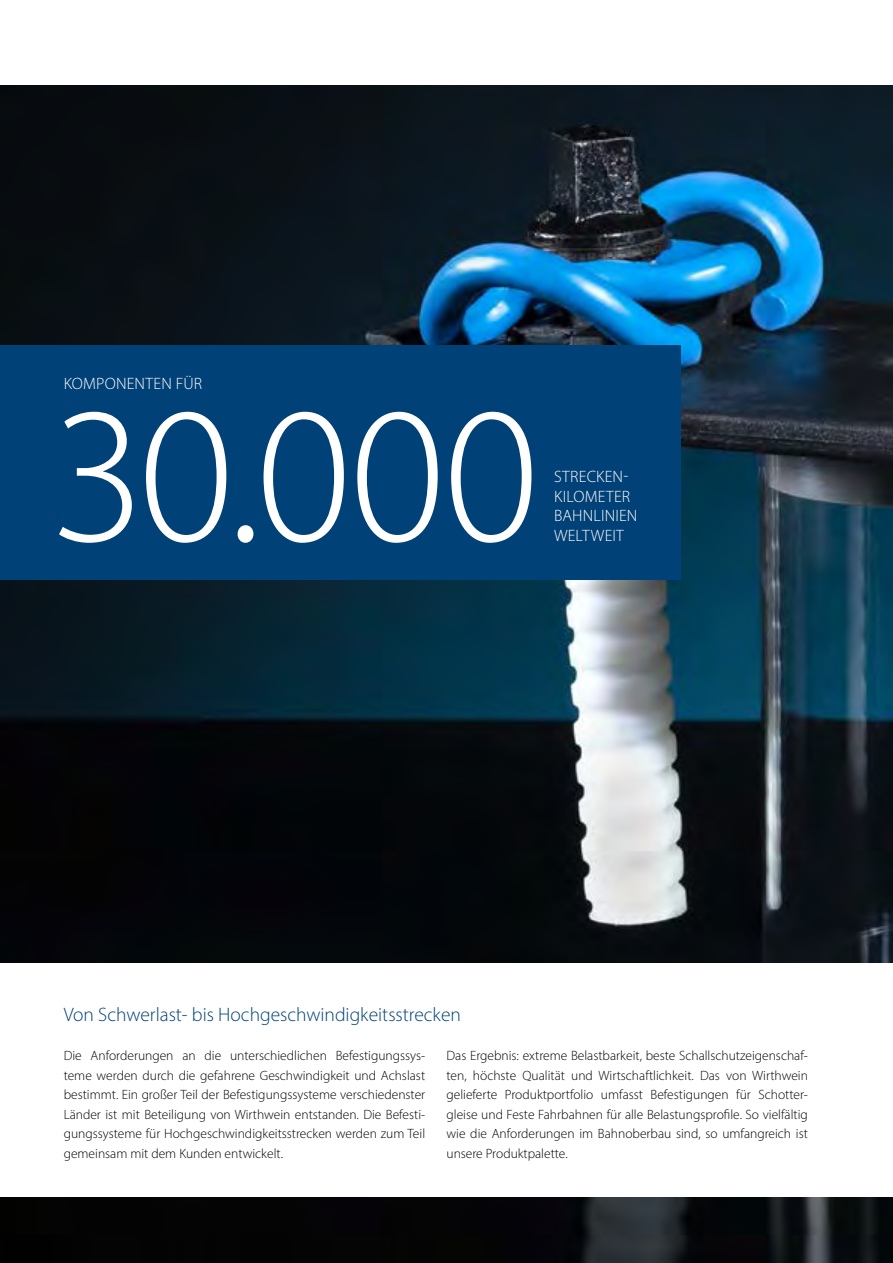
<style>
.page{position:relative;width:893px;height:1263px;background:#fff}
.page>*{position:absolute;margin:0;border:0;box-sizing:border-box;transform-origin:0 0}
.t1{font:300 195px "Myriad Pro";color:#fff}
.t2{font:300 19.5px "Myriad Pro";color:#004177}
.t3{font:300 16.5px/19.5px "Myriad Pro";letter-spacing:.01em;color:#fff}
.t4{font:300 13.5px/19.5px "Myriad Pro";color:#000;text-align:justify}
</style>
<div class="page">
<img style="left:0;top:85px;width:893px;height:1178px">
<div style="left:0;top:346px;width:680px;height:234px;background:#004177"></div>
<div style="left:0;top:963px;width:893px;height:234px;background:#fff"></div>
<p class="t3" style="left:64px;top:374px;width:140px">KOMPONENTEN FÜR</p>
<h1 class="t1" style="left:50px;top:358px;width:490px">30.000</h1>
<p class="t3" style="left:554px;top:467px;width:85px">STRECKEN-<br>KILOMETER<br>BAHNLINIEN<br>WELTWEIT</p>
<h2 class="t2" style="left:64px;top:1003px;width:399px">Von Schwerlast- bis Hochgeschwindigkeitsstrecken</h2>
<p class="t4" style="left:64px;top:1046px;width:363px">Die Anforderungen an die unterschiedlichen Befestigungssys&shy;teme werden durch die gefahrene Geschwindigkeit und Achslast bestimmt. Ein großer Teil der Befestigungssysteme verschiedenster Länder ist mit Beteiligung von Wirthwein entstanden. Die Befesti&shy;gungssysteme für Hochgeschwindigkeitsstrecken werden zum Teil gemeinsam mit dem Kunden entwickelt.</p>
<p class="t4" style="left:446px;top:1046px;width:363px">Das Ergebnis: extreme Belastbarkeit, beste Schallschutzeigenschaf&shy;ten, höchste Qualität und Wirtschaftlichkeit. Das von Wirthwein gelieferte Produktportfolio umfasst Befestigungen für Schotter&shy;gleise und Feste Fahrbahnen für alle Belastungsprofile. So vielfältig wie die Anforderungen im Bahnoberbau sind, so umfangreich ist unsere Produktpalette.</p>
</div>
